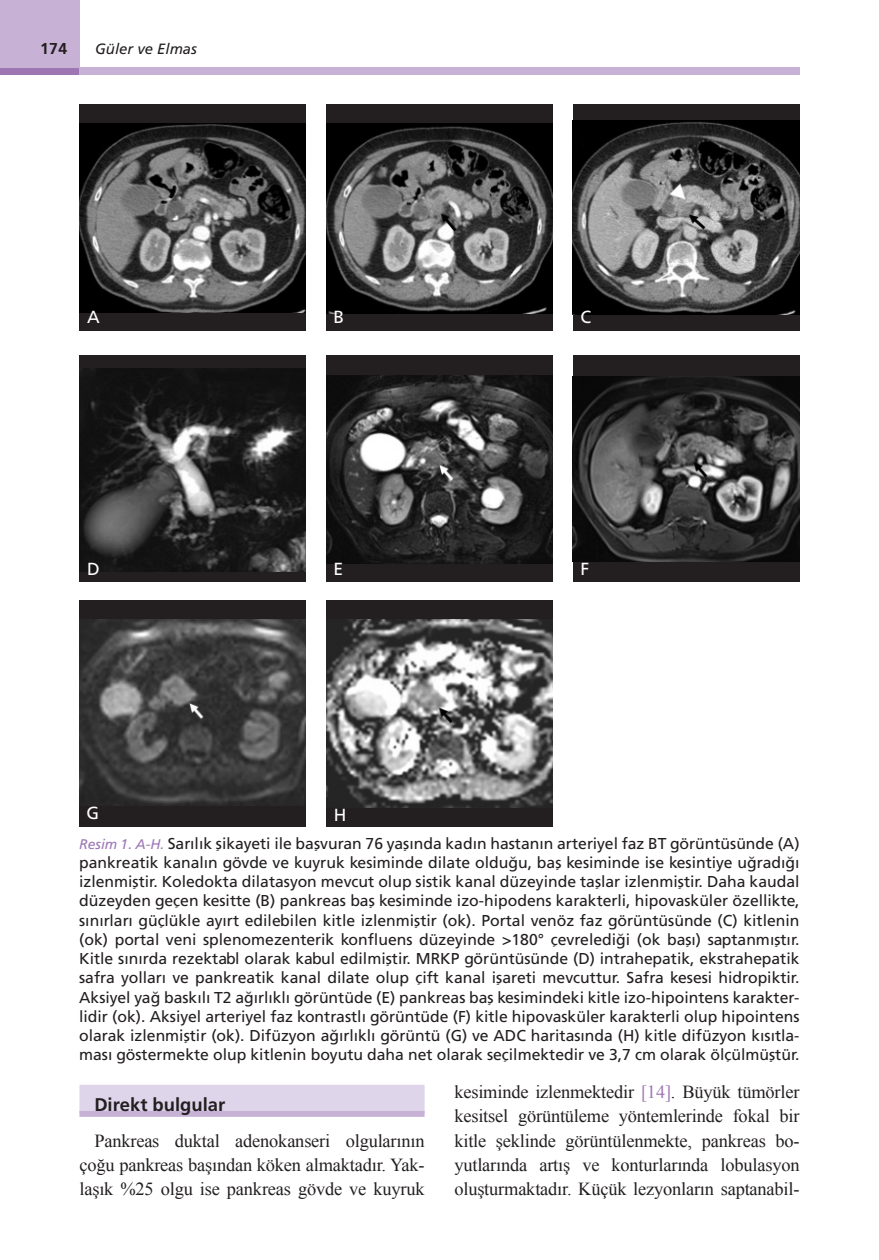
<style>
.page{position:relative;width:879px;height:1260px;background:#fff}
.page>*{position:absolute;margin:0;border:0;box-sizing:border-box;transform-origin:0 0}
.t1{font:18.38px/24.3px "Times New Roman";letter-spacing:-.01em;color:#231f20;text-align:justify}
.Anaana_başlık{font:18.38px "Frutiger Bold Tr";color:#231f20}
.t2{font:17.5px "Frutiger Normal Tr";color:#fff}
.t3{font:15.75px/19.2px "Frutiger Normal Tr";color:#231f20;text-align:justify}
.t4{font:15.75px "Frutiger Bold Tr";color:#231f20}
.t5{font:14.88px "Frutiger Italic Tr";color:#231f20}
.s1{font-family:"Frutiger Italic Tr";font-size:14px;color:#9d76b4}
.s2{color:#9d76b4}
</style>
<div class="page">
<div style="left:79px;top:1085px;width:345px;height:29px;background:#dfd5ea"></div>
<div style="left:79px;top:1111px;width:345px;height:6px;background:#c7b2d6"></div>
<div style="left:326px;top:600px;width:226px;height:226px;background:#231f20"></div>
<img style="left:326px;top:620px;width:226px;height:188px">
<div style="left:572px;top:356px;width:226px;height:226px;background:#231f20"></div>
<img style="left:572px;top:376px;width:226px;height:185px">
<div style="left:572px;top:104px;width:226px;height:227px;background:#231f20"></div>
<img style="left:572px;top:121px;width:226px;height:193px">
<div style="left:79px;top:600px;width:226px;height:226px;background:#231f20"></div>
<img style="left:79px;top:619px;width:226px;height:187px">
<div style="left:79px;top:356px;width:226px;height:226px;background:#231f20"></div>
<img style="left:79px;top:369px;width:226px;height:203px">
<div style="left:79px;top:104px;width:226px;height:227px;background:#231f20"></div>
<img style="left:79px;top:124px;width:226px;height:189px">
<div style="left:326px;top:356px;width:226px;height:226px;background:#231f20"></div>
<img style="left:326px;top:376px;width:226px;height:187px">
<div style="left:326px;top:104px;width:226px;height:227px;background:#231f20"></div>
<img style="left:326px;top:124px;width:226px;height:190px">
<div style="left:0;top:68px;width:79px;height:7px;background:#9d76b4"></div>
<div style="left:79px;top:68px;width:720px;height:7px;background:#c7b2d6"></div>
<div style="left:0;top:0;width:79px;height:68px;background:#c7b2d6"></div>
<p class="t4" style="left:40px;top:39px;width:28px">174</p>
<p class="t5" style="left:95px;top:40px;width:103px">Güler ve Elmas</p>
<p class="t2" style="left:87px;top:307px;width:14px">A</p>
<p class="t2" style="left:333px;top:307px;width:12px">B</p>
<p class="t2" style="left:580px;top:307px;width:12px">C</p>
<p class="t2" style="left:87px;top:558px;width:14px">D</p>
<p class="t2" style="left:333px;top:558px;width:11px">E</p>
<p class="t2" style="left:580px;top:558px;width:10px">F</p>
<p class="t2" style="left:87px;top:803px;width:14px">G</p>
<p class="t2" style="left:333px;top:804px;width:14px">H</p>
<p class="t3" style="left:79px;top:833px;width:721px"><span class="s1">Resim 1. A-H.</span> Sarılık şikayeti ile başvuran 76 yaşında kadın hastanın arteriyel faz BT görüntüsünde (A) pankreatik kanalın gövde ve kuyruk kesiminde dilate olduğu, baş kesiminde ise kesintiye uğradığı izlenmiştir. Koledokta dilatasyon mevcut olup sistik kanal düzeyinde taşlar izlenmiştir. Daha kaudal düzeyden geçen kesitte (B) pankreas baş kesiminde izo-hipodens karakterli, hipovasküler özellikte, sınırları güçlükle ayırt edilebilen kitle izlenmiştir (ok). Portal venöz faz görüntüsünde (C) kitlenin (ok) portal veni splenomezenterik konfluens düzeyinde &gt;180° çevrelediği (ok başı) saptanmıştır.<br>Kitle sınırda rezektabl olarak kabul edilmiştir. MRKP görüntüsünde (D) intrahepatik, ekstrahepatik safra yolları ve pankreatik kanal dilate olup çift kanal işareti mevcuttur. Safra kesesi hidropiktir.<br>Aksiyel yağ baskılı T2 ağırlıklı görüntüde (E) pankreas baş kesimindeki kitle izo-hipointens karakter&shy;lidir (ok). Aksiyel arteriyel faz kontrastlı görüntüde (F) kitle hipovasküler karakterli olup hipointens olarak izlenmiştir (ok). Difüzyon ağırlıklı görüntü (G) ve ADC haritasında (H) kitle difüzyon kısıtla&shy;ması göstermekte olup kitlenin boyutu daha net olarak seçilmektedir ve 3,7 cm olarak ölçülmüştür.</p>
<p class="Anaana_başlık" style="left:94px;top:1094px;width:132px">Direkt bulgular</p>
<p class="t1" style="left:79px;top:1129px;width:346px;text-indent:15px">Pankreas duktal adenokanseri olgularının çoğu pankreas başından köken almaktadır. Yak&shy;laşık %25 olgu ise pankreas gövde ve kuyruk</p>
<p class="t1" style="left:454px;top:1079px;width:346px">kesiminde izlenmektedir <span class="s2">[14]</span>. Büyük tümörler kesitsel görüntüleme yöntemlerinde fokal bir kitle şeklinde görüntülenmekte, pankreas bo&shy;yutlarında artış ve konturlarında lobulasyon oluşturmaktadır. Küçük lezyonların saptanabil-</p>
</div>
